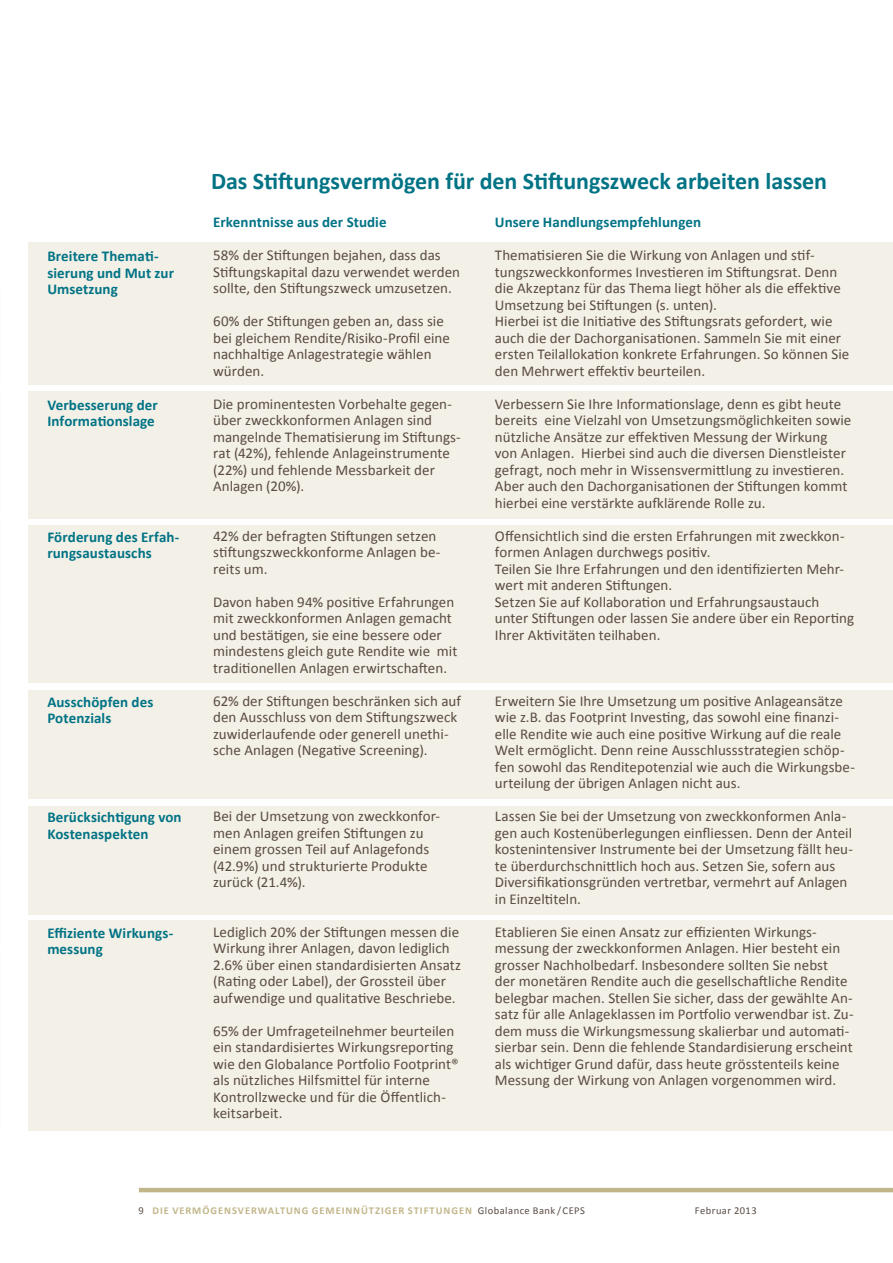
<style>
.page{position:relative;width:893px;height:1263px;background:#fff}
.page>*{position:absolute;margin:0;border:0;box-sizing:border-box;transform-origin:0 0}
.t1{font:700 24px "Calibri";letter-spacing:-.005em;color:#007385}
.t2{font:15px/16.5px "Calibri";color:#594b43}
.t3{font:700 15px/16.5px "Calibri";letter-spacing:.005em;color:#007385}
.t4{font:700 10.5px "Calibri";letter-spacing:.09em;color:#c1b68a}
.t5{font:10.5px "Calibri";letter-spacing:.045em;color:#594b43}
.s1{font-weight:400;color:#594b43}
</style>
<div class="page">
<hr style="left:139px;top:1188px;width:754px;height:4px;background:#c1b68a">
<div style="left:28px;top:242px;width:865px;height:143px;background:#f3f0e7"></div>
<div style="left:28px;top:391px;width:865px;height:128px;background:#f3f0e7"></div>
<div style="left:28px;top:525px;width:865px;height:157px;background:#f3f0e7"></div>
<div style="left:28px;top:690px;width:865px;height:108px;background:#f3f0e7"></div>
<div style="left:28px;top:806px;width:865px;height:108px;background:#f3f0e7"></div>
<div style="left:28px;top:921px;width:865px;height:210px;background:#f3f0e7"></div>
<p class="t3" style="left:47px;top:248px;width:128px">Breitere Themati&shy;sierung und Mut zur<br>Umsetzung</p>
<p class="t3" style="left:47px;top:396px;width:112px">Verbesserung der<br>Informationslage</p>
<p class="t3" style="left:47px;top:528px;width:134px">Förderung des Erfah&shy;rungsaustauschs</p>
<p class="t3" style="left:47px;top:693px;width:108px">Ausschöpfen des<br>Potenzials</p>
<p class="t3" style="left:47px;top:809px;width:136px">Berücksichtigung von<br>Kostenaspekten</p>
<p class="t3" style="left:47px;top:924px;width:127px">Effiziente Wirkungs&shy;messung</p>
<h1 class="t1" style="left:211px;top:165px;width:618px">Das Stiftungsvermögen für den Stiftungszweck arbeiten lassen</h1>
<p class="t3" style="left:213px;top:214px;width:175px">Erkenntnisse aus der Studie</p>
<p class="t2" style="left:213px;top:247px;width:248px">58% der Stiftungen bejahen, dass das<br>Stiftungskapital dazu verwendet werden sollte, den Stiftungszweck umzusetzen.</p>
<p class="t2" style="left:213px;top:313px;width:238px">60% der Stiftungen geben an, dass sie bei gleichem Rendite/Risiko-Profil eine nachhaltige Anlagestrategie wählen würden.</p>
<p class="t2" style="left:213px;top:395px;width:249px">Die prominentesten Vorbehalte gegen&shy;über zweckkonformen Anlagen sind mangelnde Thematisierung im Stiftungs&shy;rat (42%), fehlende Anlageinstrumente (22%) und fehlende Messbarkeit der Anlagen (20%).</p>
<p class="t2" style="left:213px;top:527px;width:229px">42% der befragten Stiftungen setzen stiftungszweckkonforme Anlagen be&shy;reits um.</p>
<p class="t2" style="left:213px;top:593px;width:246px">Davon haben 94% positive Erfahrungen mit zweckkonformen Anlagen gemacht und bestätigen, sie eine bessere oder mindestens gleich gute Rendite wie mit traditionellen Anlagen erwirtschaften.</p>
<p class="t2" style="left:213px;top:692px;width:249px">62% der Stiftungen beschränken sich auf den Ausschluss von dem Stiftungszweck zuwiderlaufende oder generell unethi&shy;sche Anlagen (Negative Screening).</p>
<p class="t2" style="left:213px;top:808px;width:229px">Bei der Umsetzung von zweckkonfor&shy;men Anlagen greifen Stiftungen zu einem grossen Teil auf Anlagefonds (42.9%) und strukturierte Produkte zurück (21.4%).</p>
<p class="t2" style="left:213px;top:923px;width:249px">Lediglich 20% der Stiftungen messen die Wirkung ihrer Anlagen, davon lediglich 2.6% über einen standardisierten Ansatz (Rating oder Label), der Grossteil über aufwendige und qualitative Beschriebe.</p>
<p class="t2" style="left:213px;top:1022px;width:247px">65% der Umfrageteilnehmer beurteilen ein standardisiertes Wirkungsreporting wie den Globalance Portfolio Footprint® als nützliches Hilfsmittel für interne Kontrollzwecke und für die Öffentlich&shy;keitsarbeit.</p>
<p class="t3" style="left:495px;top:214px;width:208px">Unsere Handlungsempfehlungen</p>
<p class="t2" style="left:495px;top:247px;width:356px">Thematisieren Sie die Wirkung von Anlagen und stif&shy;tungszweckkonformes Investieren im Stiftungsrat. Denn die Akzeptanz für das Thema liegt höher als die effektive Umsetzung bei Stiftungen (s. unten).<br>Hierbei ist die Initiative des Stiftungsrats gefordert, wie auch die der Dachorganisationen. Sammeln Sie mit einer ersten Teilallokation konkrete Erfahrungen. So können Sie den Mehrwert effektiv beurteilen.</p>
<p class="t2" style="left:495px;top:395px;width:358px">Verbessern Sie Ihre Informationslage, denn es gibt heute bereits eine Vielzahl von Umsetzungsmöglichkeiten sowie nützliche Ansätze zur effektiven Messung der Wirkung von Anlagen. Hierbei sind auch die diversen Dienstleister gefragt, noch mehr in Wissensvermittlung zu investieren.<br>Aber auch den Dachorganisationen der Stiftungen kommt hierbei eine verstärkte aufklärende Rolle zu.</p>
<p class="t2" style="left:495px;top:527px;width:361px">Offensichtlich sind die ersten Erfahrungen mit zweckkon&shy;formen Anlagen durchwegs positiv.<br>Teilen Sie Ihre Erfahrungen und den identifizierten Mehr&shy;wert mit anderen Stiftungen.<br>Setzen Sie auf Kollaboration und Erfahrungsaustauch unter Stiftungen oder lassen Sie andere über ein Reporting Ihrer Aktivitäten teilhaben.</p>
<p class="t2" style="left:495px;top:692px;width:362px">Erweitern Sie Ihre Umsetzung um positive Anlageansätze wie z.B. das Footprint Investing, das sowohl eine finanzi&shy;elle Rendite wie auch eine positive Wirkung auf die reale Welt ermöglicht. Denn reine Ausschlussstrategien schöp&shy;fen sowohl das Renditepotenzial wie auch die Wirkungsbe&shy;urteilung der übrigen Anlagen nicht aus.</p>
<p class="t2" style="left:495px;top:808px;width:360px">Lassen Sie bei der Umsetzung von zweckkonformen Anla&shy;gen auch Kostenüberlegungen einfliessen. Denn der Anteil kostenintensiver Instrumente bei der Umsetzung fällt heu&shy;te überdurchschnittlich hoch aus. Setzen Sie, sofern aus Diversifikationsgründen vertretbar, vermehrt auf Anlagen in Einzeltiteln.</p>
<p class="t2" style="left:495px;top:923px;width:360px">Etablieren Sie einen Ansatz zur effizienten Wirkungs&shy;messung der zweckkonformen Anlagen. Hier besteht ein grosser Nachholbedarf. Insbesondere sollten Sie nebst<br>der monetären Rendite auch die gesellschaftliche Rendite belegbar machen. Stellen Sie sicher, dass der gewählte An&shy;satz für alle Anlageklassen im Portfolio verwendbar ist. Zu&shy;dem muss die Wirkungsmessung skalierbar und automati&shy;sierbar sein. Denn die fehlende Standardisierung erscheint als wichtiger Grund dafür, dass heute grösstenteils keine Messung der Wirkung von Anlagen vorgenommen wird.</p>
<p class="t4" style="left:139px;top:1204px;width:448px"><span class="s1">9</span> Die Vermögensverwaltung gemeinnütziger Stiftungen <span class="s1">Globalance Bank / CEPS</span></p>
<p class="t5" style="left:695px;top:1204px;width:63px">Februar 2013</p>
</div>
